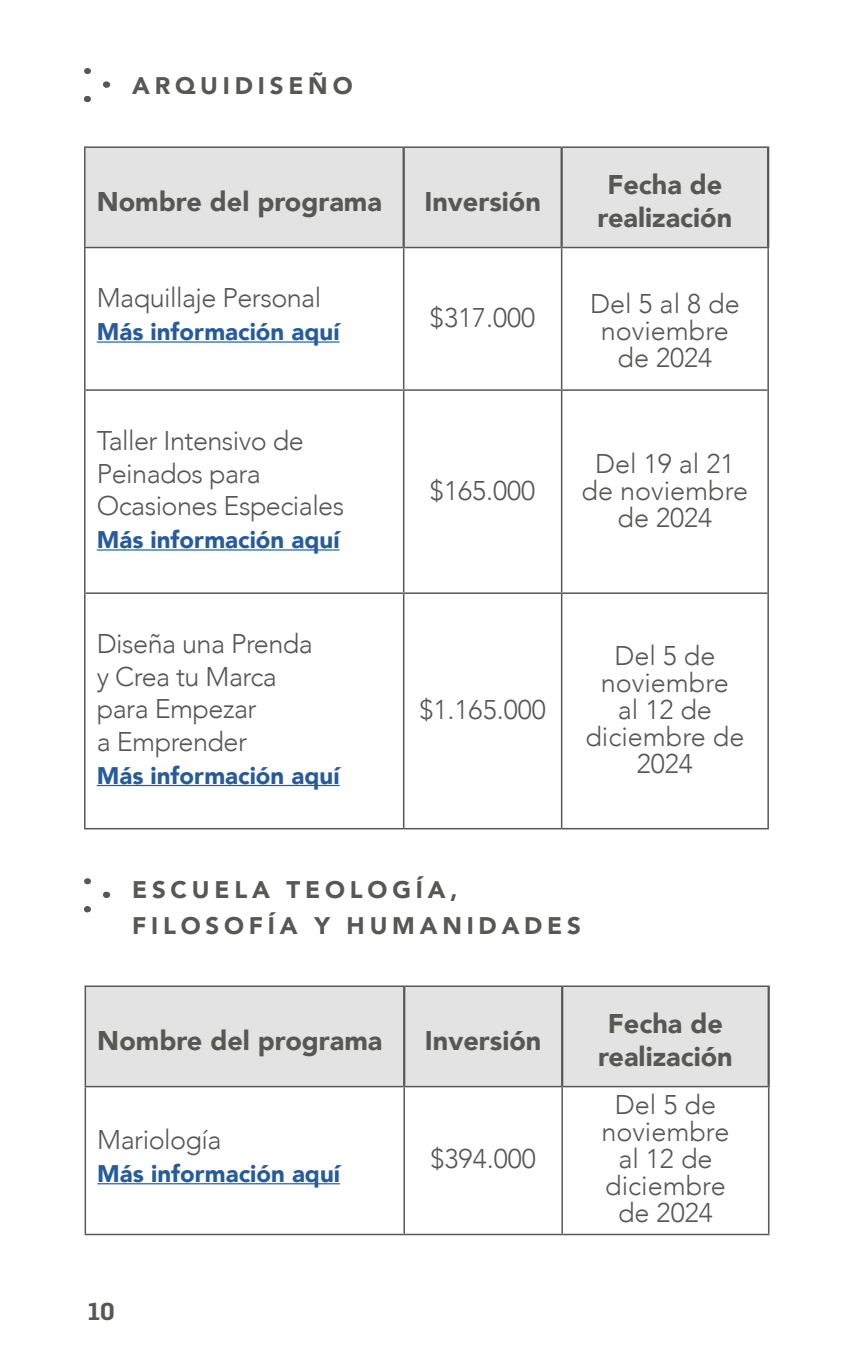
<style>
.page{position:relative;width:851px;height:1361px;background:#fff}
.page>*{position:absolute;margin:0;border:0;box-sizing:border-box;transform-origin:0 0}
.t1{font:300 27px/32.4px "Avenir";letter-spacing:-.02em;color:#575756}
.t2{font:300 27px/27px "Avenir";color:#575756;text-align:center}
.t3{font:900 27px/33px "Avenir";color:#575756;text-align:center}
.t4{font:900 24px "Avenir";color:#275b9b}
.t5{font:900 24px/36px "Avenir";letter-spacing:.2em;color:#575756}
.t6{font:600 24px "Flama";color:#575756}
</style>
<div class="page">
<svg style="left:84px;top:68px;width:27px;height:35px"></svg>
<div style="left:85px;top:148px;width:682px;height:99px;background:#e3e3e3"></div>
<hr style="left:84px;top:146px;width:319px;height:2px;background:#575756">
<hr style="left:84px;top:148px;width:1px;height:99px;background:#575756">
<hr style="left:403px;top:146px;width:158px;height:2px;background:#575756">
<hr style="left:561px;top:146px;width:208px;height:2px;background:#575756">
<hr style="left:84px;top:247px;width:319px;height:1px;background:#575756">
<hr style="left:403px;top:247px;width:158px;height:1px;background:#575756">
<hr style="left:561px;top:247px;width:208px;height:1px;background:#575756">
<hr style="left:85px;top:389px;width:318px;height:2px;background:#575756">
<hr style="left:403px;top:389px;width:158px;height:2px;background:#575756">
<hr style="left:561px;top:389px;width:206px;height:2px;background:#575756">
<hr style="left:85px;top:592px;width:318px;height:2px;background:#575756">
<hr style="left:403px;top:592px;width:158px;height:2px;background:#575756">
<hr style="left:561px;top:592px;width:206px;height:2px;background:#575756">
<hr style="left:84px;top:828px;width:319px;height:1px;background:#575756">
<hr style="left:403px;top:828px;width:158px;height:1px;background:#575756">
<hr style="left:561px;top:828px;width:207px;height:1px;background:#575756">
<hr style="left:402px;top:148px;width:3px;height:99px;background:#575756">
<hr style="left:560px;top:148px;width:2px;height:99px;background:#575756">
<hr style="left:767px;top:148px;width:2px;height:99px;background:#575756">
<hr style="left:84px;top:248px;width:1px;height:142px;background:#575756">
<hr style="left:403px;top:248px;width:1px;height:141px;background:#575756">
<hr style="left:561px;top:248px;width:1px;height:141px;background:#575756">
<hr style="left:767px;top:248px;width:1px;height:142px;background:#575756">
<hr style="left:84px;top:390px;width:1px;height:203px;background:#575756">
<hr style="left:403px;top:391px;width:1px;height:201px;background:#575756">
<hr style="left:561px;top:391px;width:1px;height:201px;background:#575756">
<hr style="left:767px;top:390px;width:1px;height:203px;background:#575756">
<hr style="left:84px;top:593px;width:1px;height:235px;background:#575756">
<hr style="left:403px;top:594px;width:1px;height:234px;background:#575756">
<hr style="left:561px;top:594px;width:1px;height:234px;background:#575756">
<hr style="left:767px;top:593px;width:1px;height:235px;background:#575756">
<hr style="left:97px;top:341px;width:242px;height:2px;background:#275b9b">
<hr style="left:97px;top:549px;width:242px;height:1px;background:#275b9b">
<hr style="left:97px;top:785px;width:242px;height:1px;background:#275b9b">
<svg style="left:84px;top:878px;width:27px;height:35px"></svg>
<div style="left:86px;top:987px;width:681px;height:99px;background:#e3e3e3"></div>
<hr style="left:85px;top:985px;width:319px;height:2px;background:#575756">
<hr style="left:85px;top:987px;width:1px;height:99px;background:#575756">
<hr style="left:404px;top:985px;width:158px;height:2px;background:#575756">
<hr style="left:562px;top:985px;width:207px;height:2px;background:#575756">
<hr style="left:85px;top:1086px;width:319px;height:1px;background:#575756">
<hr style="left:404px;top:1086px;width:158px;height:1px;background:#575756">
<hr style="left:562px;top:1086px;width:207px;height:1px;background:#575756">
<hr style="left:85px;top:1233px;width:319px;height:2px;background:#575756">
<hr style="left:404px;top:1233px;width:158px;height:2px;background:#575756">
<hr style="left:562px;top:1233px;width:207px;height:2px;background:#575756">
<hr style="left:403px;top:987px;width:2px;height:99px;background:#575756">
<hr style="left:561px;top:987px;width:2px;height:99px;background:#575756">
<hr style="left:767px;top:987px;width:2px;height:99px;background:#575756">
<hr style="left:85px;top:1087px;width:1px;height:146px;background:#575756">
<hr style="left:403px;top:1087px;width:2px;height:146px;background:#575756">
<hr style="left:561px;top:1087px;width:2px;height:146px;background:#575756">
<hr style="left:767px;top:1087px;width:2px;height:146px;background:#575756">
<hr style="left:97px;top:1183px;width:243px;height:1px;background:#275b9b">
<p class="t5" style="left:132px;top:67px;width:222px">ARQUIDISEÑO</p>
<p class="t3" style="left:97px;top:184px;width:286px">Nombre del programa</p>
<p class="t3" style="left:424px;top:184px;width:118px">Inversión</p>
<p class="t1" style="left:97px;top:282px;width:226px">Maquillaje Personal</p>
<p class="t4" style="left:97px;top:311px;width:244px">Más información aquí</p>
<p class="t1" style="left:97px;top:425px;width:249px">Taller Intensivo de<br>Peinados para<br>Ocasiones Especiales</p>
<p class="t4" style="left:97px;top:519px;width:244px">Más información aquí</p>
<p class="t1" style="left:97px;top:628px;width:218px">Diseña una Prenda y Crea tu Marca para Empezar<br>a Emprender</p>
<p class="t4" style="left:97px;top:755px;width:244px">Más información aquí</p>
<p class="t1" style="left:430px;top:301px;width:107px">$317.000</p>
<p class="t1" style="left:430px;top:474px;width:107px">$165.000</p>
<p class="t1" style="left:419px;top:693px;width:128px">$1.165.000</p>
<p class="t3" style="left:597px;top:168px;width:136px">Fecha de realización</p>
<p class="t2" style="left:590px;top:290px;width:151px">Del 5 al 8 de noviembre de 2024</p>
<p class="t2" style="left:581px;top:450px;width:168px">Del 19 al 21 de noviembre de 2024</p>
<p class="t2" style="left:585px;top:642px;width:161px">Del 5 de noviembre<br>al 12 de diciembre de<br>2024</p>
<p class="t5" style="left:132px;top:871px;width:450px">ESCUELA TEOLOGÍA,<br>FILOSOFÍA Y HUMANIDADES</p>
<p class="t3" style="left:97px;top:1023px;width:286px">Nombre del programa</p>
<p class="t3" style="left:425px;top:1023px;width:118px">Inversión</p>
<p class="t1" style="left:97px;top:1123px;width:126px">Mariología</p>
<p class="t4" style="left:97px;top:1153px;width:244px">Más información aquí</p>
<p class="t1" style="left:430px;top:1143px;width:107px">$394.000</p>
<p class="t3" style="left:598px;top:1007px;width:136px">Fecha de realización</p>
<p class="t2" style="left:601px;top:1091px;width:130px">Del 5 de noviembre al 12 de diciembre de 2024</p>
<p class="t6" style="left:88px;top:1294px;width:29px">10</p>
</div>
